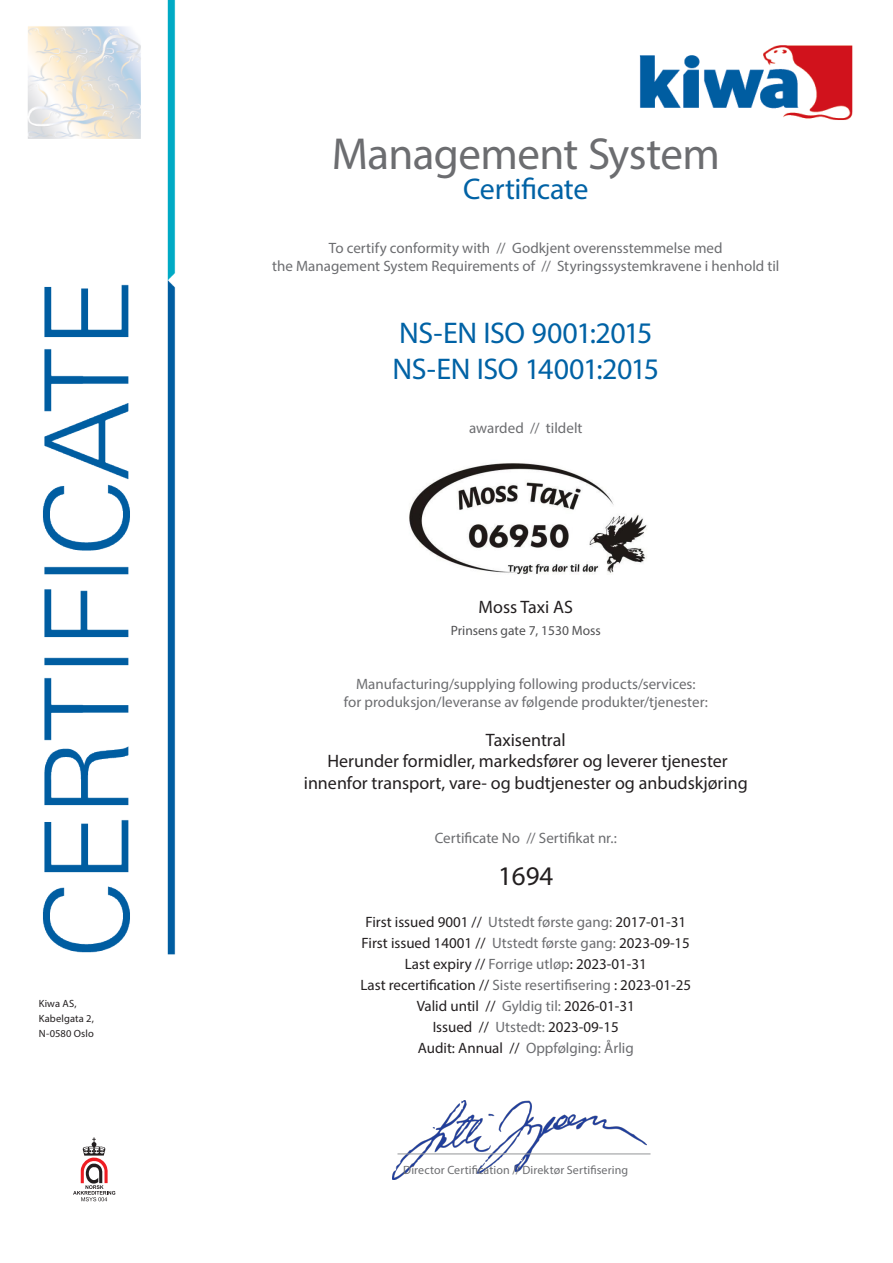
<style>
.page{position:relative;width:893px;height:1263px;background:#fff}
.page>*{position:absolute;margin:0;border:0;box-sizing:border-box;transform-origin:0 0}
.certificate_title{font:45px "Myriad Pro";letter-spacing:-.015em;color:#6c6d70}
.certificate{font:30px "Myriad Pro";letter-spacing:-.015em;color:#0062a5}
.t1{font:27px "Myriad Pro";color:#231f20}
.t2{font:18px "Myriad Pro";color:#231f20}
.explanation_text{font:15px "Myriad Pro";color:#6c6d70}
.t3{font:15px "Myriad Pro";color:#231f20}
.t4{font:13.5px "Myriad Pro";color:#505052}
.t5{font:12px "Myriad Pro";letter-spacing:.01em;color:#6c6d70}
.t6{font:10.5px/15px "Myriad Pro";letter-spacing:.015em;color:#231f20}
.s1{color:#6c6d70}
.s2{color:#231f20}
</style>
<div class="page">
<img style="left:28px;top:0;width:825px;height:1202px">
<img style="left:392px;top:1100px;width:254px;height:80px">
<hr style="left:397px;top:1153px;width:253px;height:1px;background:#939598">
<img style="left:402px;top:459px;width:247px;height:123px">
<p class="t6" style="left:39px;top:995px;width:57px">Kiwa AS,<br>Kabelgata 2,<br>N-0580 Oslo</p>
<p class="certificate_title" style="left:332px;top:127px;width:390px">Management System</p>
<p class="certificate" style="left:463px;top:171px;width:127px">Certificate</p>
<p class="explanation_text" style="left:329px;top:239px;width:395px">To certify conformity with // Godkjent overensstemmelse med</p>
<p class="explanation_text" style="left:272px;top:257px;width:509px">the Management System Requirements of // Styringssystemkravene i henhold til</p>
<p class="certificate" style="left:399px;top:315px;width:255px">NS-EN ISO 9001:2015</p>
<p class="certificate" style="left:392px;top:351px;width:268px">NS-EN ISO 14001:2015</p>
<p class="explanation_text" style="left:469px;top:419px;width:115px">awarded // tildelt</p>
<p class="t2" style="left:478px;top:596px;width:96px">Moss Taxi AS</p>
<p class="t4" style="left:451px;top:622px;width:152px">Prinsens gate 7, 1530 Moss</p>
<p class="explanation_text" style="left:356px;top:675px;width:341px">Manufacturing/supplying following products/services:</p>
<p class="explanation_text" style="left:344px;top:693px;width:366px">for produksjon/leveranse av følgende produkter/tjenester:</p>
<p class="t2" style="left:486px;top:729px;width:81px">Taxisentral</p>
<p class="t2" style="left:328px;top:750px;width:402px">Herunder formidler, markedsfører og leverer tjenester</p>
<p class="t2" style="left:304px;top:771px;width:445px">innenfor transport, vare- og budtjenester og anbudskjøring</p>
<p class="explanation_text" style="left:435px;top:828px;width:184px">Certificate No // Sertifikat nr.:</p>
<p class="t1" style="left:498px;top:859px;width:57px">1694</p>
<p class="t3" style="left:365px;top:912px;width:322px">First issued 9001 // <span class="s1">Utstedt første gang:</span> 2017-01-31</p>
<p class="t3" style="left:362px;top:933px;width:330px">First issued 14001 // <span class="s1">Utstedt første gang:</span> 2023-09-15</p>
<p class="t3" style="left:405px;top:954px;width:244px">Last expiry // <span class="s1">Forrige utløp</span>: 2023-01-31</p>
<p class="t3" style="left:360px;top:975px;width:332px">Last recertification // <span class="s1">Siste resertifisering</span> : 2023-01-25</p>
<p class="t3" style="left:417px;top:996px;width:220px">Valid until // <span class="s1">Gyldig til:</span> 2026-01-31</p>
<p class="t3" style="left:433px;top:1017px;width:188px">Issued // <span class="s1">Utstedt:</span> 2023-09-15</p>
<p class="explanation_text" style="left:418px;top:1038px;width:218px"><span class="s2">Audit: Annual //</span> Oppfølging: Årlig</p>
<p class="t5" style="left:403px;top:1163px;width:226px">Director Certification // Direktør Sertifisering</p>
</div>
